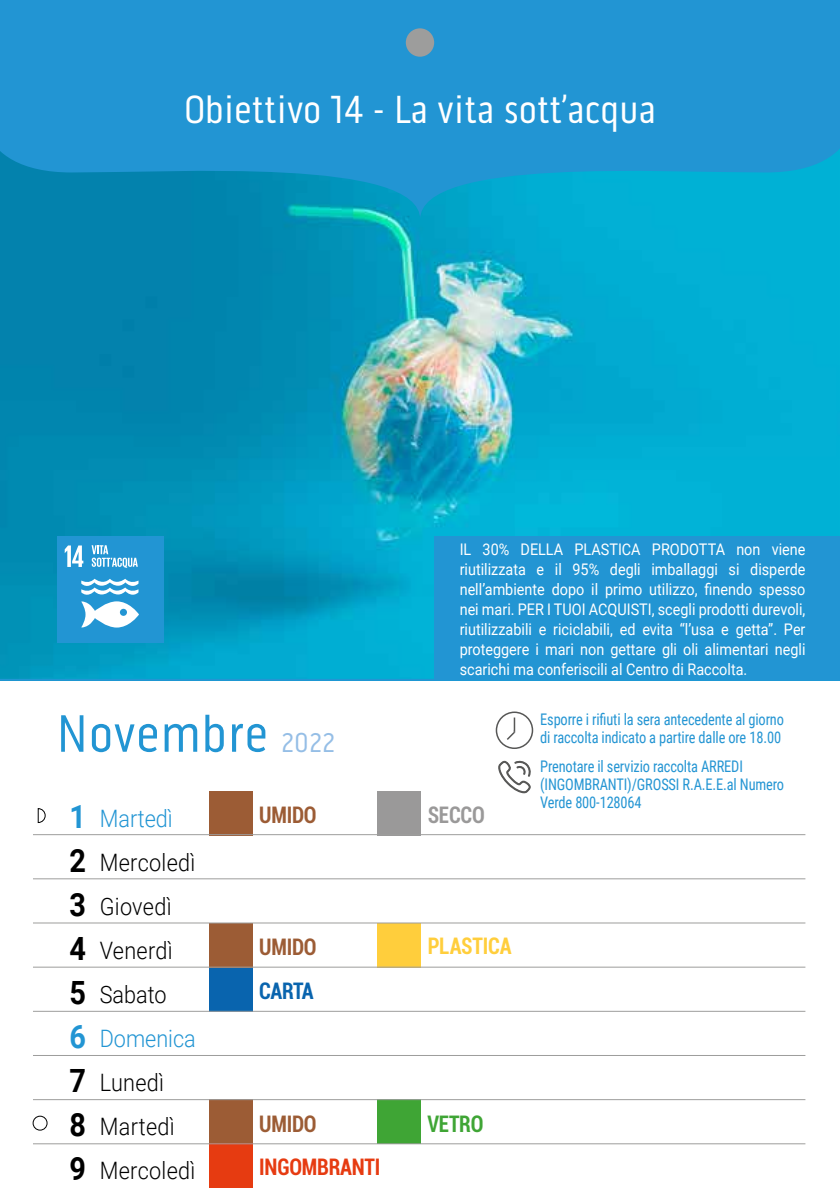
<style>
.page{position:relative;width:840px;height:1191px;background:#fff}
.page>*{position:absolute;margin:0;border:0;box-sizing:border-box;transform-origin:0 0}
.t1{font:53.6px "Pill Gothic 300 mg";letter-spacing:.025em;color:#2295d3}
.t2{font:40px "Pill Gothic 300 mg";letter-spacing:.01em;color:#fff}
.t3{font:700 32px/44px "Roboto";color:#000;text-align:justify;scale:.9 1}
.t4{font:700 32px "Roboto";color:#2295d3;scale:.9 1}
.t5{font:300 24px/44px "Roboto";letter-spacing:.015em;color:#000;scale:.9 1}
.t6{font:300 24px "Roboto";color:#2295d3;scale:.9 1}
.t7{font:700 condensed 24px "Roboto";letter-spacing:-.01em;color:#9c5c35;scale:.9 1}
.t8{font:700 condensed 24px "Roboto";letter-spacing:-.01em;color:#e63b11;scale:.9 1}
.t9{font:700 condensed 24px "Roboto";letter-spacing:-.01em;color:#ffce3c;scale:.9 1}
.t10{font:700 condensed 24px "Roboto";letter-spacing:-.02em;color:#0964ae;scale:.9 1}
.t11{font:700 condensed 24px "Roboto";letter-spacing:-.01em;color:#9a9999;scale:.9 1}
.t12{font:700 condensed 24px "Roboto";letter-spacing:-.01em;color:#3fa535;scale:.9 1}
.t13{font:16px/20px "Roboto";color:#fff;text-align:justify;scale:.9 1}
.t14{font:16px/18px "Roboto Condensed";letter-spacing:-.01em;color:#2495d3;scale:.9 1}
.s1{font-size:28px;color:#95bee6}
</style>
<div class="page">
<img style="left:0;top:219px;width:839px;height:460px">
<svg style="left:0;top:0;width:839px;height:219px;background:#1b96cf"></svg>
<div style="left:434px;top:536px;width:405px;height:144px;background:#2295d3"></div>
<hr style="left:0;top:679px;width:839px;height:2px;background:#2295d3">
<div style="left:57px;top:536px;width:106px;height:107px;background:#2295d3"></div>
<svg style="left:65px;top:545px;width:18px;height:22px"></svg>
<svg style="left:81px;top:579px;width:58px;height:48px"></svg>
<svg style="left:92px;top:545px;width:46px;height:23px"></svg>
<svg style="left:38px;top:808px;width:8px;height:15px"></svg>
<div style="left:33px;top:1115px;width:14px;height:15px;border:1px solid #000;border-radius:50%"></div>
<svg style="left:495px;top:711px;width:38px;height:38px"></svg>
<svg style="left:498px;top:760px;width:32px;height:33px"></svg>
<div style="left:209px;top:967px;width:43px;height:44px;background:#0964ae"></div>
<div style="left:377px;top:923px;width:44px;height:44px;background:#ffce3c"></div>
<div style="left:209px;top:923px;width:43px;height:44px;background:#9c5c35"></div>
<div style="left:209px;top:791px;width:43px;height:44px;background:#9c5c35"></div>
<div style="left:377px;top:791px;width:44px;height:44px;background:#9a9999"></div>
<div style="left:377px;top:1099px;width:43px;height:44px;background:#3fa535"></div>
<div style="left:209px;top:1099px;width:43px;height:44px;background:#9c5c35"></div>
<div style="left:209px;top:1143px;width:43px;height:45px;background:#e63b11"></div>
<hr style="left:33px;top:834px;width:772px;height:1px;background:#9d9d9c">
<hr style="left:33px;top:878px;width:772px;height:1px;background:#9d9d9c">
<hr style="left:33px;top:922px;width:772px;height:1px;background:#9d9d9c">
<hr style="left:33px;top:966px;width:772px;height:1px;background:#9d9d9c">
<hr style="left:33px;top:1011px;width:772px;height:1px;background:#9d9d9c">
<hr style="left:33px;top:1055px;width:772px;height:1px;background:#9d9d9c">
<hr style="left:33px;top:1099px;width:772px;height:1px;background:#9d9d9c">
<hr style="left:33px;top:1143px;width:772px;height:1px;background:#9d9d9c">
<div style="left:405px;top:28px;width:29px;height:29px;background:#9d9d9c;border-radius:50%"></div>
<h2 class="t2" style="left:184px;top:86px;width:473px">Obiettivo 14 - La vita sott’acqua</h2>
<p class="t13" style="left:459px;top:539px;width:385px">IL 30% DELLA PLASTICA PRODOTTA non viene riutilizzata e il 95% degli imballaggi si disperde nell’ambiente dopo il primo utilizzo, finendo spesso nei mari. PER I TUOI ACQUISTI, scegli prodotti durevoli, riutilizzabili e riciclabili, ed evita “l’usa e getta”. Per proteggere i mari non gettare gli oli alimentari negli scarichi ma conferiscili al Centro di Raccolta.</p>
<h1 class="t1" style="left:57px;top:702px;width:279px">Novembre <span class="s1">2022</span></h1>
<p class="t14" style="left:540px;top:710px;width:272px">Esporre i rifiuti la sera antecedente al giorno di raccolta indicato a partire dalle ore 18.00</p>
<p class="t14" style="left:540px;top:757px;width:272px">Prenotare il servizio raccolta ARREDI (INGOMBRANTI)/GROSSI R.A.E.E.al Numero<br>Verde 800-128064</p>
<h3 class="t4" style="left:70px;top:794px;width:20px">1</h3>
<h3 class="t3" style="left:70px;top:837px;width:20px">2<br>3<br>4<br>5</h3>
<h3 class="t4" style="left:70px;top:1014px;width:20px">6</h3>
<h3 class="t3" style="left:70px;top:1057px;width:20px">7<br>8<br>9</h3>
<h3 class="t7" style="left:259px;top:798px;width:65px">UMIDO</h3>
<h3 class="t11" style="left:427px;top:798px;width:65px">SECCO</h3>
<h3 class="t6" style="left:100px;top:802px;width:83px">Martedì</h3>
<h3 class="t5" style="left:100px;top:839px;width:108px">Mercoledì<br>Giovedì<br>Venerdì<br>Sabato</h3>
<h3 class="t6" style="left:100px;top:1021px;width:108px">Domenica</h3>
<h3 class="t5" style="left:100px;top:1059px;width:108px">Lunedì<br>Martedì<br>Mercoledì</h3>
<h3 class="t7" style="left:259px;top:930px;width:65px">UMIDO</h3>
<h3 class="t9" style="left:427px;top:929px;width:95px">PLASTICA</h3>
<h3 class="t10" style="left:259px;top:974px;width:62px">CARTA</h3>
<h3 class="t7" style="left:259px;top:1107px;width:65px">UMIDO</h3>
<h3 class="t12" style="left:427px;top:1107px;width:64px">VETRO</h3>
<h3 class="t8" style="left:259px;top:1150px;width:136px">INGOMBRANTI</h3>
</div>
